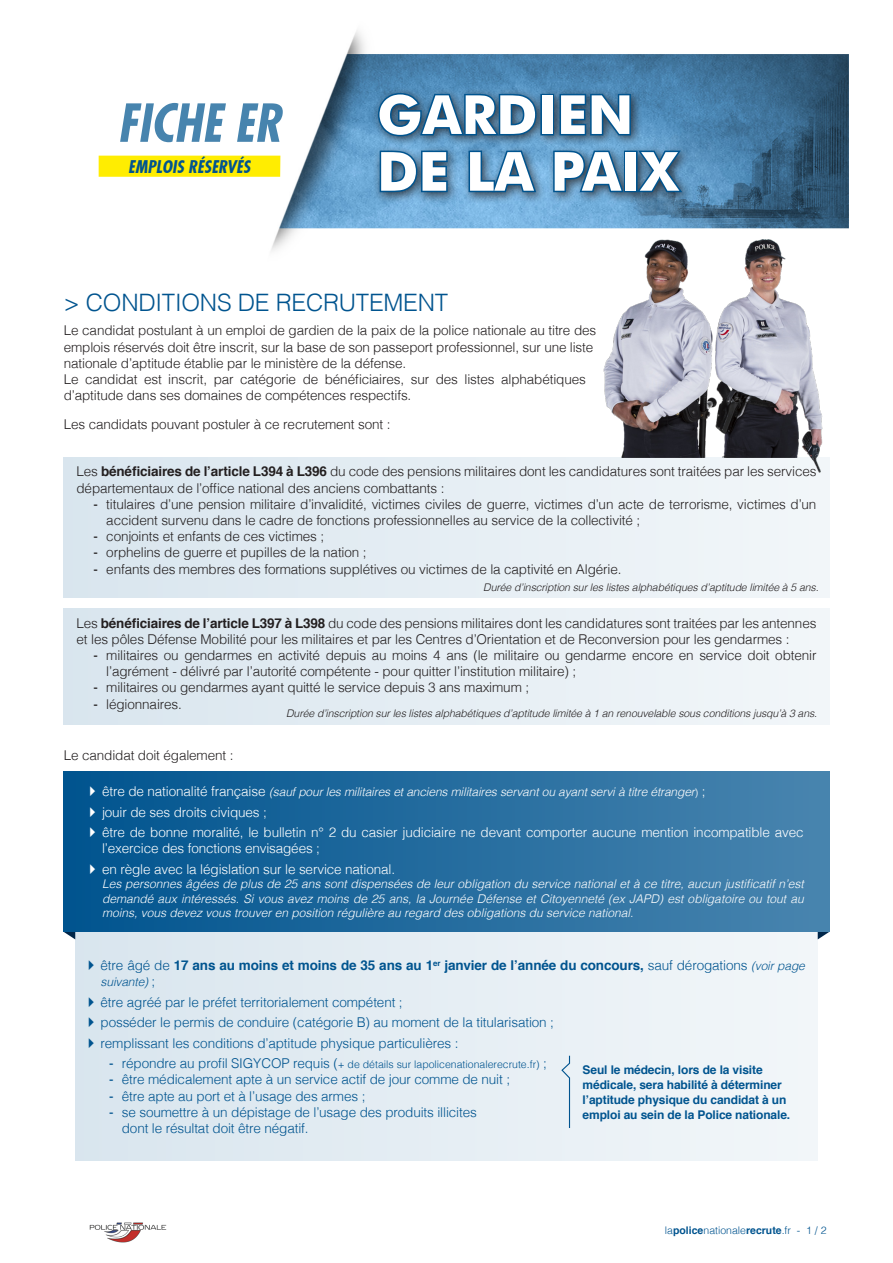
<style>
.page{position:relative;width:893px;height:1263px;background:#fff}
.page>*{position:absolute;margin:0;border:0;box-sizing:border-box;transform-origin:0 0}
.t1{font:700 54px "Futura BT";color:#fff}
.t2{font:italic 700 condensed 51px "Futura";color:#4784ae}
.t3{font:300 24px "Helvetica";letter-spacing:-.01em;color:#00548f}
.t4{font:italic 700 condensed 17.1px "Futura";color:#00548f}
.t5{font:300 13.5px/16.2px "Helvetica";letter-spacing:-.01em;color:#231f20}
.t6{font:300 13.5px/16.2px "Helvetica";letter-spacing:-.01em;color:#00548f}
.t7{font:300 13.5px/16.2px "Helvetica";letter-spacing:-.01em;color:#fff}
.t8{font:700 13.5px "Helvetica";letter-spacing:-.01em;color:#00548f}
.t9{font:italic 300 12px/14.4px "Helvetica";letter-spacing:-.01em;color:#fff;text-align:justify}
.Style_de_paragraphe{font:700 12px/15px "Helvetica";letter-spacing:-.01em;color:#00548f}
.t10{font:italic 300 12px "Helvetica";letter-spacing:-.01em;color:#00548f}
.t11{font:italic 300 10.5px "Helvetica";letter-spacing:-.01em;color:#231f20}
.t12{font:300 10.5px "Helvetica";color:#00548f}
.s1{font-weight:700}
.s2{font-weight:400}
.s3{font-style:normal;font-size:13.5px}
.s4{font-style:normal;font-size:10.5px}
.s5{font-weight:300}
.s6{font-weight:300;font-style:italic;font-size:12px}
.s7{font-weight:400;font-size:13.5px}
.s8{font-size:13.5px}
</style>
<div class="page">
<img style="left:89px;top:1222px;width:78px;height:21px">
<img style="left:98px;top:30px;width:750px;height:221px">
<div style="left:64px;top:609px;width:765px;height:116px;background:#e5eef4"></div>
<div style="left:64px;top:458px;width:765px;height:139px;background:#e5edf3"></div>
<div style="left:75px;top:932px;width:743px;height:229px;background:#e5eef4"></div>
<svg style="left:64px;top:932px;width:11px;height:7px"></svg>
<svg style="left:818px;top:932px;width:11px;height:7px"></svg>
<div style="left:64px;top:772px;width:765px;height:160px;background:linear-gradient(to right,#00548f,#4985af)"></div>
<div style="left:372px;top:87px;width:321px;height:118px;background:#231f20;opacity:.75"></div>
<svg style="left:376px;top:89px;width:162px;height:49px;background:#306287"></svg>
<div style="left:540px;top:94px;width:14px;height:41px;border:3px solid #00548f"></div>
<svg style="left:378px;top:149px;width:71px;height:45px;background:#316287"></svg>
<svg style="left:467px;top:146px;width:71px;height:48px;background:#40739a"></svg>
<svg style="left:552px;top:88px;width:133px;height:106px;background:#3c7097"></svg>
<img style="left:593px;top:231px;width:247px;height:248px">
<svg style="left:561px;top:1055px;width:10px;height:73px"></svg>
<div style="left:99px;top:156px;width:181px;height:21px;background:#ffed01"></div>
<svg style="left:89px;top:960px;width:5px;height:10px"></svg>
<svg style="left:89px;top:997px;width:5px;height:10px"></svg>
<svg style="left:89px;top:1017px;width:5px;height:10px"></svg>
<svg style="left:89px;top:1038px;width:5px;height:10px"></svg>
<svg style="left:90px;top:786px;width:5px;height:10px"></svg>
<svg style="left:90px;top:807px;width:5px;height:10px"></svg>
<svg style="left:90px;top:827px;width:5px;height:10px"></svg>
<svg style="left:90px;top:864px;width:5px;height:10px"></svg>
<p class="t2" style="left:117px;top:91px;width:165px">FICHE ER</p>
<p class="t4" style="left:128px;top:156px;width:124px">EMPLOIS RÉSERVÉS</p>
<p class="t1" style="left:377px;top:82px;width:258px">GARDIEN</p>
<p class="t1" style="left:377px;top:139px;width:303px">DE LA PAIX</p>
<p class="t3" style="left:64px;top:282px;width:386px">&gt; CONDITIONS DE RECRUTEMENT</p>
<p class="t5" style="left:64px;top:321px;width:534px">Le candidat postulant à un emploi de gardien de la paix de la police nationale au titre des emplois réservés doit être inscrit, sur la base de son passeport professionnel, sur une liste nationale d’aptitude établie par le ministère de la défense.</p>
<p class="t5" style="left:64px;top:370px;width:524px">Le candidat est inscrit, par catégorie de bénéficiaires, sur des listes alphabétiques d’aptitude dans ses domaines de compétences respectifs.</p>
<p class="t5" style="left:64px;top:415px;width:328px">Les candidats pouvant postuler à ce recrutement sont :</p>
<p class="t5" style="left:77px;top:463px;width:741px">Les <span class="s1">bénéficiaires de l’article L394 à L396</span> du code des pensions militaires dont les candidatures sont traitées par les services départementaux de l’office national des anciens combattants :</p>
<p class="t5" style="left:106px;top:495px;width:712px;text-indent:-13px"><span class="s2">-</span> titulaires d’une pension militaire d’invalidité, victimes civiles de guerre, victimes d’un acte de terrorisme, victimes d’un accident survenu dans le cadre de fonctions professionnelles au service de la collectivité ;</p>
<p class="t5" style="left:94px;top:527px;width:232px"><span class="s2">-</span> conjoints et enfants de ces victimes ;</p>
<p class="t5" style="left:94px;top:544px;width:275px"><span class="s2">-</span> orphelins de guerre et pupilles de la nation ;</p>
<p class="t5" style="left:94px;top:560px;width:529px"><span class="s2">-</span> enfants des membres des formations supplétives ou victimes de la captivité en Algérie.</p>
<p class="t11" style="left:483px;top:578px;width:337px">Durée d’inscription sur les listes alphabétiques d’aptitude limitée à 5 ans.</p>
<p class="t5" style="left:77px;top:614px;width:741px">Les <span class="s1">bénéficiaires de l’article L397 à L398</span> du code des pensions militaires dont les candidatures sont traitées par les antennes et les pôles Défense Mobilité pour les militaires et par les Centres d’Orientation et de Reconversion pour les gendarmes :</p>
<p class="t5" style="left:106px;top:646px;width:712px;text-indent:-13px"><span class="s2">-</span> militaires ou gendarmes en activité depuis au moins 4 ans (le militaire ou gendarme encore en service doit obtenir l’agrément - délivré par l’autorité compétente - pour quitter l’institution militaire) ;</p>
<p class="t5" style="left:94px;top:678px;width:437px"><span class="s2">-</span> militaires ou gendarmes ayant quitté le service depuis 3 ans maximum ;</p>
<p class="t5" style="left:94px;top:695px;width:90px"><span class="s2">-</span> légionnaires.</p>
<p class="t11" style="left:286px;top:705px;width:532px">Durée d’inscription sur les listes alphabétiques d’aptitude limitée à 1 an renouvelable sous conditions jusqu’à 3 ans.</p>
<p class="t5" style="left:64px;top:746px;width:171px">Le candidat doit également :</p>
<p class="t9" style="left:102px;top:784px;width:605px"><span class="s3">être de nationalité française</span> (sauf pour les militaires et anciens militaires servant ou ayant servi à titre étranger<span class="s4">)</span> <span class="s3">;</span></p>
<p class="t7" style="left:102px;top:803px;width:166px">jouir de ses droits civiques ;</p>
<p class="t7" style="left:102px;top:823px;width:703px">être de bonne moralité, le bulletin n° 2 du casier judiciaire ne devant comporter aucune mention incompatible avec l’exercice des fonctions envisagées ;</p>
<p class="t7" style="left:102px;top:860px;width:295px">en règle avec la législation sur le service national.</p>
<p class="t9" style="left:102px;top:876px;width:703px">Les personnes âgées de plus de 25 ans sont dispensées de leur obligation du service national et à ce titre, aucun justificatif n’est demandé aux intéressés. Si vous avez moins de 25 ans, la Journée Défense et Citoyenneté (ex JAPD) est obligatoire ou tout au moins, vous devez vous trouver en position régulière au regard des obligations du service national.</p>
<p class="t8" style="left:101px;top:954px;width:706px"><span class="s5">être âgé de</span> 17 ans au moins et moins de 35 ans au 1<sup>er</sup> janvier de l’année du concours, <span class="s5">sauf dérogations</span> <span class="s6">(voir page</span></p>
<p class="t10" style="left:101px;top:972px;width:56px">suivante) <span class="s3">;</span></p>
<p class="t6" style="left:101px;top:993px;width:304px">être agréé par le préfet territorialement compétent ;</p>
<p class="t6" style="left:101px;top:1013px;width:455px">posséder le permis de conduire (catégorie B) au moment de la titularisation ;</p>
<p class="t6" style="left:101px;top:1034px;width:359px">remplissant les conditions d’aptitude physique particulières :</p>
<p class="t12" style="left:109px;top:1055px;width:439px"><span class="s7">-</span> <span class="s8">répondre au profil SIGYCOP requis (</span>+ de détails sur lapolicenationalerecrute.fr) <span class="s8">;</span></p>
<p class="t6" style="left:109px;top:1070px;width:403px"><span class="s2">-</span> être médicalement apte à un service actif de jour comme de nuit ;</p>
<p class="t6" style="left:109px;top:1087px;width:258px"><span class="s2">-</span> être apte au port et à l’usage des armes ;</p>
<p class="t6" style="left:122px;top:1103px;width:357px;text-indent:-13px"><span class="s2">-</span> se soumettre à un dépistage de l’usage des produits illicites dont le résultat doit être négatif.</p>
<p class="Style_de_paragraphe" style="left:583px;top:1062px;width:209px">Seul le médecin, lors de la visite médicale, sera habilité à déterminer l’aptitude physique du candidat à un emploi au sein de la Police nationale.</p>
<p class="t12" style="left:665px;top:1222px;width:163px">la<span class="s1">police</span>nationale<span class="s1">recrute</span>.fr - 1 / 2</p>
</div>
